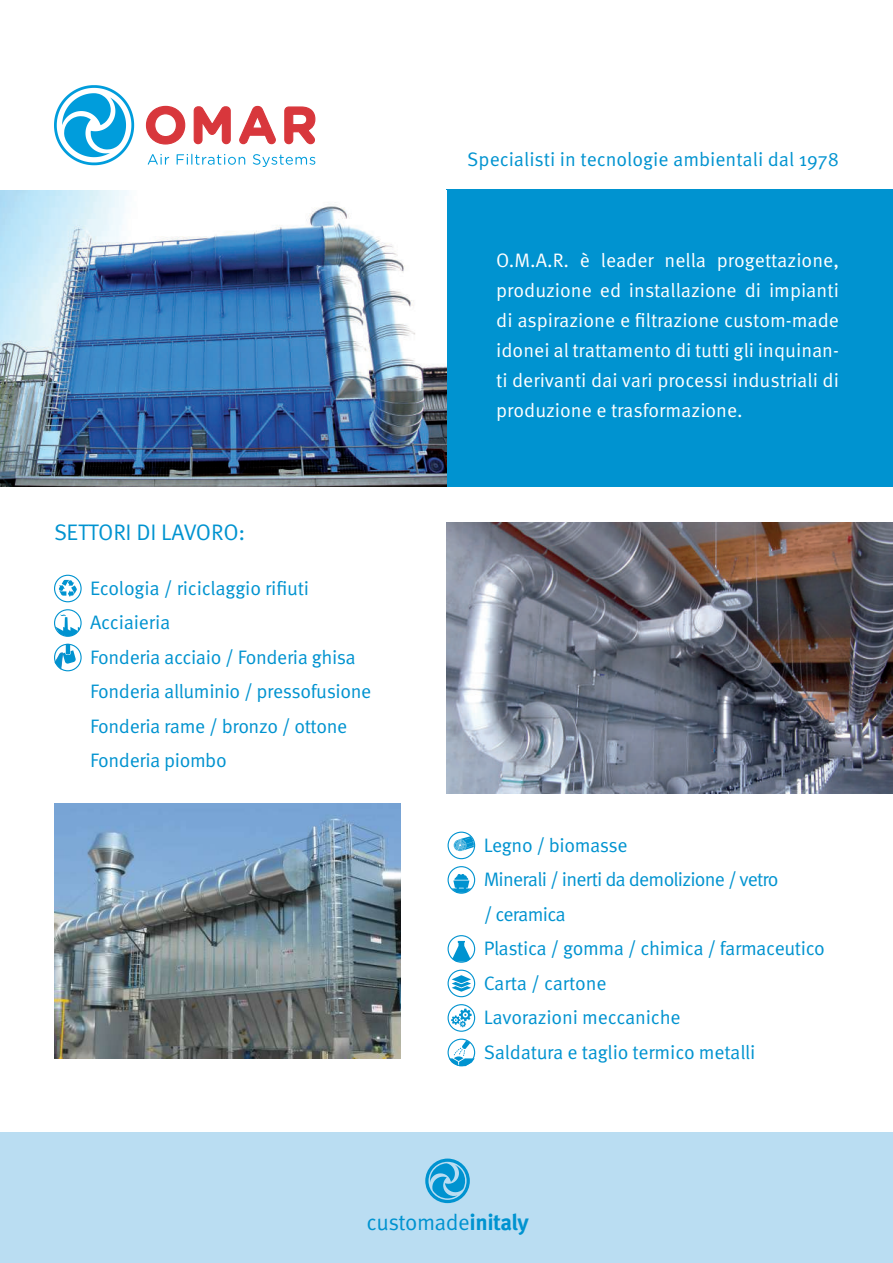
<style>
.page{position:relative;width:893px;height:1263px;background:#fff}
.page>*{position:absolute;margin:0;border:0;box-sizing:border-box;transform-origin:0 0}
.t1{font:22.5px "Meta Pro Norm";letter-spacing:-.02em;color:#0093d0}
.t2{font:19.5px/34.5px "Meta Pro Norm";letter-spacing:-.02em;color:#0093d0}
.t3{font:19.5px/30px "Meta Pro Norm";color:#fff;text-align:justify}
.t4{font:19.5px "Meta Pro Norm";color:#0093d0}
.s1{font-family:"Meta Pro";font-weight:700}
</style>
<div class="page">
<div style="left:0;top:1133px;width:893px;height:130px;background:#baddf2"></div>
<div style="left:446px;top:189px;width:447px;height:298px;background:#0093d0"></div>
<svg style="left:425px;top:1158px;width:45px;height:45px"></svg>
<img style="left:0;top:190px;width:446px;height:297px">
<img style="left:446px;top:523px;width:447px;height:270px">
<img style="left:54px;top:803px;width:346px;height:255px">
<svg style="left:54px;top:575px;width:28px;height:27px"></svg>
<svg style="left:54px;top:609px;width:28px;height:28px"></svg>
<svg style="left:54px;top:644px;width:28px;height:27px"></svg>
<svg style="left:448px;top:832px;width:27px;height:27px"></svg>
<svg style="left:448px;top:866px;width:27px;height:28px"></svg>
<svg style="left:448px;top:935px;width:27px;height:28px"></svg>
<svg style="left:448px;top:969px;width:27px;height:28px"></svg>
<svg style="left:448px;top:1004px;width:27px;height:28px"></svg>
<svg style="left:448px;top:1039px;width:27px;height:27px"></svg>
<svg style="left:54px;top:85px;width:80px;height:80px"></svg>
<svg style="left:284px;top:106px;width:32px;height:39px"></svg>
<svg style="left:145px;top:105px;width:41px;height:40px"></svg>
<svg style="left:193px;top:106px;width:38px;height:39px"></svg>
<svg style="left:239px;top:105px;width:37px;height:40px"></svg>
<svg style="left:148px;top:154px;width:167px;height:13px"></svg>
<p class="t4" style="left:467px;top:145px;width:373px">Specialisti in tecnologie ambientali dal 1978</p>
<p class="t1" style="left:54px;top:515px;width:193px">SETTORI DI LAVORO:</p>
<p class="t2" style="left:90px;top:570px;width:283px">Ecologia / riciclaggio rifiuti<br>Acciaieria<br>Fonderia acciaio / Fonderia ghisa<br>Fonderia alluminio / pressofusione<br>Fonderia rame / bronzo / ottone<br>Fonderia piombo</p>
<p class="t3" style="left:496px;top:244px;width:344px">O.M.A.R. è leader nella progettazione, produzione ed installazione di impianti di aspirazione e filtrazione custom-made idonei al trattamento di tutti gli inquinan&shy;ti derivanti dai vari processi industriali di produzione e trasformazione.</p>
<p class="t2" style="left:484px;top:826px;width:343px">Legno / biomasse<br>Minerali / inerti da demolizione / vetro<br>/ ceramica<br>Plastica / gomma / chimica / farmaceutico<br>Carta / cartone<br>Lavorazioni meccaniche<br>Saldatura e taglio termico metalli</p>
<p class="t1" style="left:366px;top:1205px;width:164px">customade<span class="s1">initaly</span></p>
</div>
